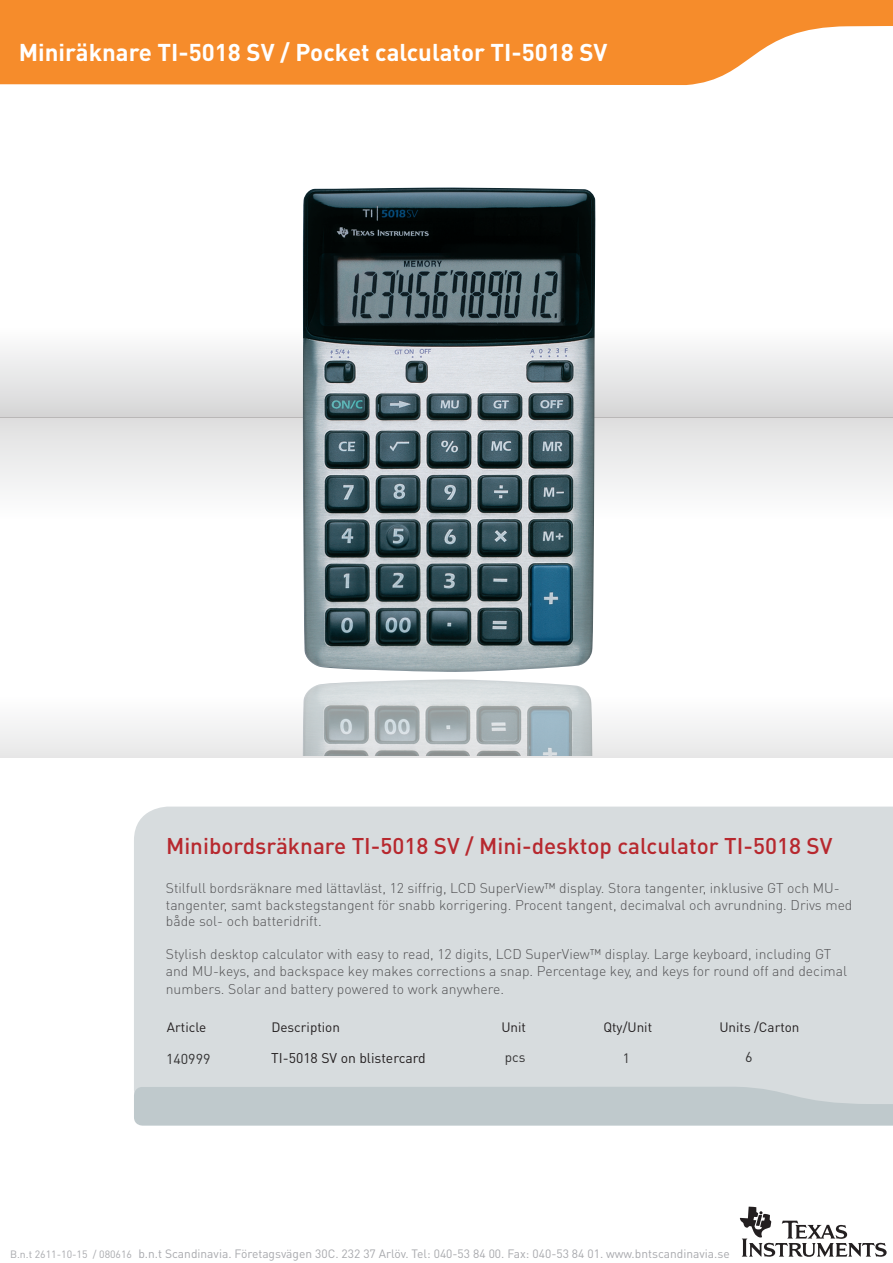
<style>
.page{position:relative;width:893px;height:1263px;background:#fff}
.page>*{position:absolute;margin:0;border:0;box-sizing:border-box;transform-origin:0 0}
.t1{font:700 24px "DINOT";color:#fff}
.t2{font:500 22.5px "DINOT";color:#b7282e}
.t3{font:14.25px "DINOT";color:#333233}
.t4{font:300 13.95px/16.5px "DINOT";color:#535355}
.t5{font:13.95px "DINOT";color:#231f20}
.t6{font:13.5px "DINOT";color:#231f20}
.t7{font:13.5px "DINOT";color:#333233}
.t8{font:12px "DINOT";color:#a8a9ad}
.s1{font-size:10.5px}
</style>
<div class="page">
<div style="left:134px;top:806px;width:759px;height:281px;background:#d7dcde"></div>
<div style="left:134px;top:1087px;width:759px;height:38px;background:#bfc9cc"></div>
<div style="left:0;top:696px;width:893px;height:61px;background:#f3f3f4"></div>
<svg style="left:0;top:0;width:893px;height:85px;background:#f69842"></svg>
<svg style="left:740px;top:1206px;width:147px;height:51px"></svg>
<div style="left:0;top:417px;width:893px;height:102px;background:linear-gradient(to bottom,#dededf,#fefefe)"></div>
<div style="left:0;top:327px;width:893px;height:91px;background:linear-gradient(to bottom,#feffff,#d5d5d5)"></div>
<img style="left:302px;top:187px;width:294px;height:485px">
<img style="left:301px;top:679px;width:294px;height:76px">
<h1 class="t1" style="left:19px;top:36px;width:590px">Miniräknare TI-5018 SV / Pocket calculator TI-5018 SV</h1>
<h2 class="t2" style="left:166px;top:831px;width:668px">Minibordsräknare TI-5018 SV / Mini-desktop calculator TI-5018 SV</h2>
<p class="t4" style="left:166px;top:879px;width:688px">Stilfull bordsräknare med lättavläst, 12 siffrig, LCD SuperView™ display. Stora tangenter, inklusive GT och MU&shy;tangenter, samt backstegstangent för snabb korrigering. Procent tangent, decimalval och avrundning. Drivs med både sol- och batteridrift.</p>
<p class="t4" style="left:166px;top:945px;width:683px">Stylish desktop calculator with easy to read, 12 digits, LCD SuperView™ display. Large keyboard, including GT and MU-keys, and backspace key makes corrections a snap. Percentage key, and keys for round off and decimal</p>
<p class="t4" style="left:166px;top:980px;width:340px">numbers. Solar and battery powered to work anywhere.</p>
<p class="t6" style="left:167px;top:1017px;width:41px">Article</p>
<p class="t6" style="left:271px;top:1017px;width:70px">Description</p>
<p class="t6" style="left:501px;top:1017px;width:26px">Unit</p>
<p class="t6" style="left:603px;top:1017px;width:50px">Qty/Unit</p>
<p class="t6" style="left:719px;top:1017px;width:82px">Units /Carton</p>
<p class="t3" style="left:166px;top:1049px;width:46px">140999</p>
<p class="t7" style="left:505px;top:1047px;width:22px">pcs</p>
<p class="t5" style="left:271px;top:1049px;width:156px">TI-5018 SV on blistercard</p>
<p class="t7" style="left:623px;top:1049px;width:9px">1</p>
<p class="t3" style="left:745px;top:1047px;width:9px">6</p>
<p class="t8" style="left:10px;top:1245px;width:721px"><span class="s1">B.n.t 2611-10-15 / 080616</span> b.n.t Scandinavia. Företagsvägen 30C. 232 37 Arlöv. Tel: 040-53 84 00. Fax: 040-53 84 01. www.bntscandinavia.se</p>
</div>
